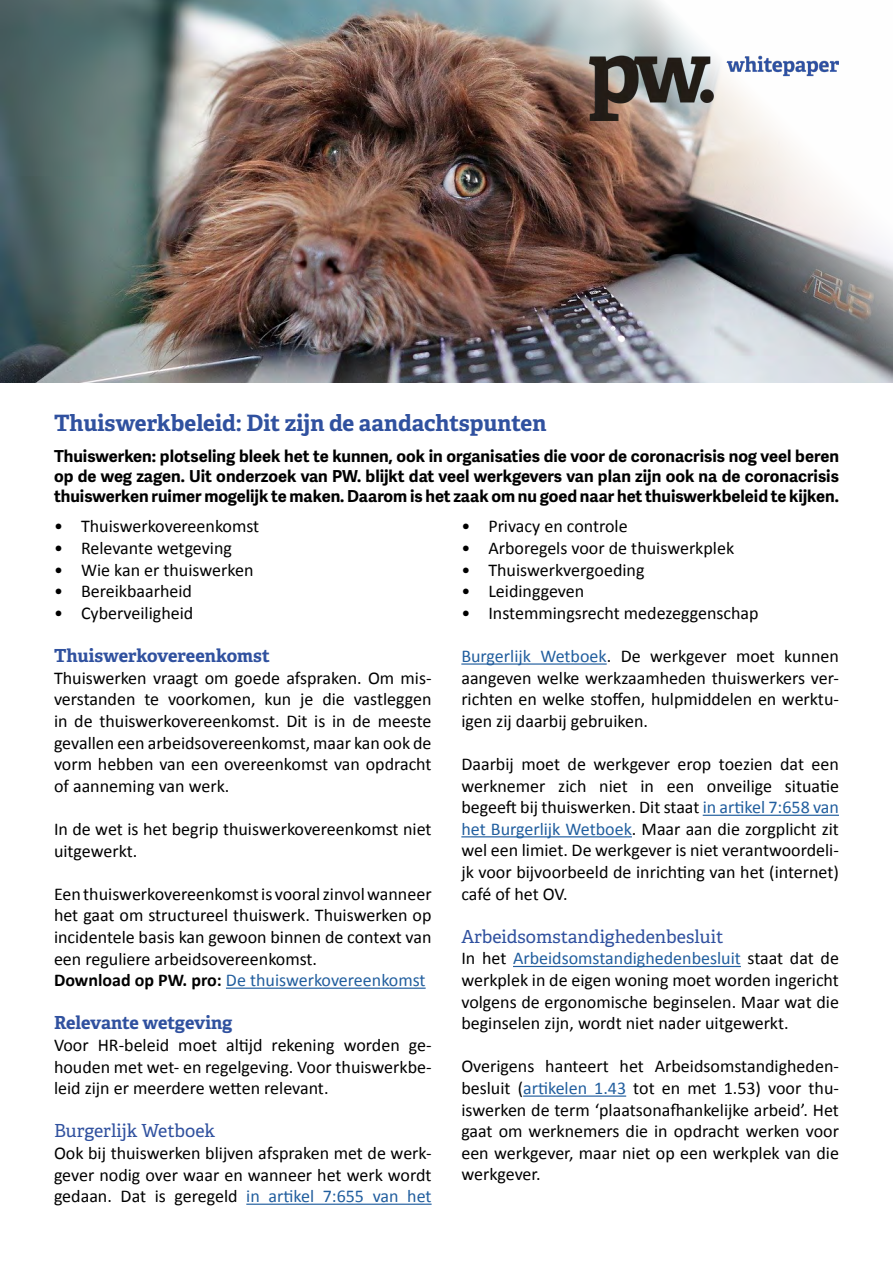
<style>
.page{position:relative;width:893px;height:1263px;background:#fff}
.page>*{position:absolute;margin:0;border:0;box-sizing:border-box;transform-origin:0 0}
.t1{font:700 22.5px "Adelle PE";color:#30519f}
.t2{font:18px/21.6px "Calibri";color:#000;text-align:justify}
.t3{font:18px "Adelle PE";color:#30519f}
.t4{font:700 18px "Adelle PE";letter-spacing:-.005em;color:#30519f}
.t5{font:700 16.5px/19.8px "Adelle Sans";color:#000;text-align:justify}
.s1{font-weight:700}
.s2{color:#215e9e}
</style>
<div class="page">
<img style="left:0;top:0;width:893px;height:383px">
<img style="left:589px;top:54px;width:250px;height:67px">
<hr style="left:226px;top:987px;width:200px;height:2px;background:#215e9e">
<hr style="left:246px;top:1203px;width:186px;height:2px;background:#215e9e">
<hr style="left:461px;top:663px;width:146px;height:2px;background:#215e9e">
<hr style="left:703px;top:815px;width:136px;height:1px;background:#215e9e">
<hr style="left:461px;top:836px;width:171px;height:1px;background:#215e9e">
<hr style="left:513px;top:966px;width:228px;height:1px;background:#215e9e">
<hr style="left:523px;top:1095px;width:103px;height:2px;background:#215e9e">
<p class="t1" style="left:54px;top:406px;width:494px">Thuiswerkbeleid: Dit zijn de aandachtspunten</p>
<p class="t5" style="left:54px;top:446px;width:786px">Thuiswerken: plotseling bleek het te kunnen, ook in organisaties die voor de coronacrisis nog veel beren op de weg zagen. Uit onderzoek van PW. blijkt dat veel werkgevers van plan zijn ook na de coronacrisis thuiswerken ruimer mogelijk te maken. Daarom is het zaak om nu goed naar het thuiswerkbeleid te kijken.</p>
<p class="t2" style="left:54px;top:516px;width:207px">• Thuiswerkovereenkomst</p>
<p class="t2" style="left:54px;top:537px;width:180px">• Relevante wetgeving</p>
<p class="t2" style="left:54px;top:559px;width:201px">• Wie kan er thuiswerken</p>
<p class="t2" style="left:54px;top:580px;width:140px">• Bereikbaarheid</p>
<p class="t2" style="left:54px;top:602px;width:141px">• Cyberveiligheid</p>
<p class="t2" style="left:461px;top:516px;width:168px">• Privacy en controle</p>
<p class="t2" style="left:461px;top:537px;width:274px">• Arboregels voor de thuiswerkplek</p>
<p class="t2" style="left:461px;top:559px;width:185px">• Thuiswerkvergoeding</p>
<p class="t2" style="left:461px;top:580px;width:124px">• Leidinggeven</p>
<p class="t2" style="left:461px;top:602px;width:299px">• Instemmingsrecht medezeggenschap</p>
<p class="t4" style="left:54px;top:643px;width:217px">Thuiswerkovereenkomst</p>
<p class="t2" style="left:54px;top:667px;width:379px">Thuiswerken vraagt om goede afspraken. Om mis&shy;verstanden te voorkomen, kun je die vastleggen in de thuiswerkovereenkomst. Dit is in de meeste gevallen een arbeidsovereenkomst, maar kan ook de vorm hebben van een overeenkomst van opdracht of aanneming van werk.</p>
<p class="t2" style="left:54px;top:818px;width:379px">In de wet is het begrip thuiswerkovereenkomst niet uitgewerkt.</p>
<p class="t2" style="left:54px;top:883px;width:379px;text-align:left">Een thuiswerkovereenkomst is vooral zinvol wanneer het gaat om structureel thuiswerk. Thuiswerken op incidentele basis kan gewoon binnen de context van een reguliere arbeidsovereenkomst.<br><span class="s1">Download op PW. pro:</span> <span class="s2">De thuiswerkovereenkomst</span></p>
<p class="t4" style="left:54px;top:1010px;width:180px">Relevante wetgeving</p>
<p class="t2" style="left:54px;top:1034px;width:379px">Voor HR-beleid moet altijd rekening worden ge&shy;houden met wet- en regelgeving. Voor thuiswerkbe&shy;leid zijn er meerdere wetten relevant.</p>
<p class="t3" style="left:54px;top:1118px;width:163px">Burgerlijk Wetboek</p>
<p class="t2" style="left:54px;top:1142px;width:379px">Ook bij thuiswerken blijven afspraken met de werk&shy;gever nodig over waar en wanneer het werk wordt gedaan. Dat is geregeld <span class="s2">in artikel 7:655 van het</span></p>
<p class="t2" style="left:461px;top:645px;width:379px"><span class="s2">Burgerlijk Wetboek</span>. De werkgever moet kunnen aangeven welke werkzaamheden thuiswerkers ver&shy;richten en welke stoffen, hulpmiddelen en werktu&shy;igen zij daarbij gebruiken.</p>
<p class="t2" style="left:461px;top:753px;width:379px">Daarbij moet de werkgever erop toezien dat een werknemer zich niet in een onveilige situatie begeeft bij thuiswerken. Dit staat <span class="s2">in artikel 7:658 van het Burgerlijk Wetboek</span>. Maar aan die zorgplicht zit wel een limiet. De werkgever is niet verantwoordeli&shy;jk voor bijvoorbeeld de inrichting van het (internet) café of het OV.</p>
<p class="t3" style="left:461px;top:923px;width:264px">Arbeidsomstandighedenbesluit</p>
<p class="t2" style="left:461px;top:948px;width:379px">In het <span class="s2">Arbeidsomstandighedenbesluit</span> staat dat de werkplek in de eigen woning moet worden ingericht volgens de ergonomische beginselen. Maar wat die beginselen zijn, wordt niet nader uitgewerkt.</p>
<p class="t2" style="left:461px;top:1056px;width:379px">Overigens hanteert het Arbeidsomstandigheden&shy;besluit (<span class="s2">artikelen 1.43</span> tot en met 1.53) voor thu&shy;iswerken de term ‘plaatsonafhankelijke arbeid’. Het gaat om werknemers die in opdracht werken voor een werkgever, maar niet op een werkplek van die werkgever.</p>
</div>
